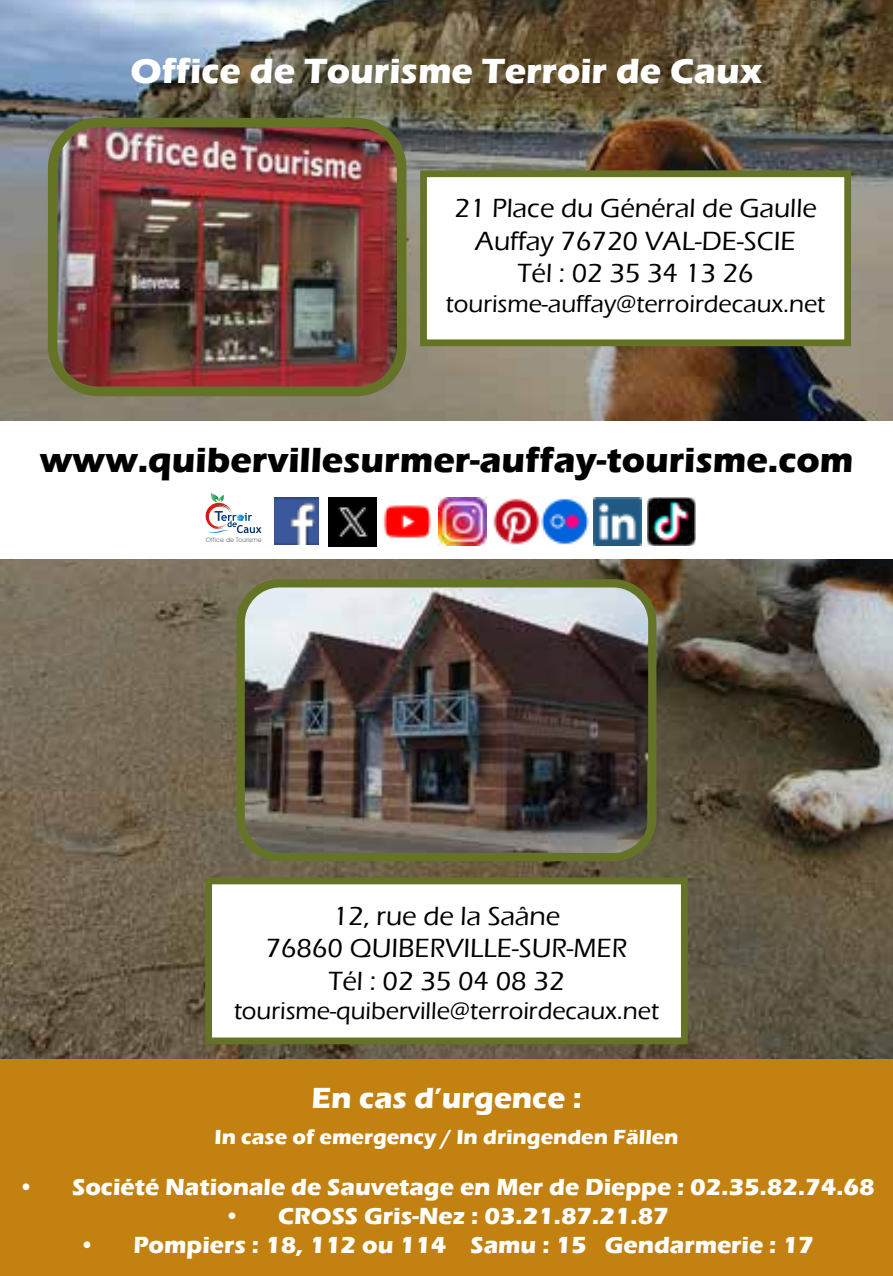
<style>
.page{position:relative;width:893px;height:1276px;background:#fff}
.page>*{position:absolute;margin:0;border:0;box-sizing:border-box;transform-origin:0 0}
.t1{font:700 36px "Eras ITC";color:#000}
.t2{font:700 36px "Eras ITC";color:#fff}
.t3{font:700 30px "Eras ITC";color:#fff}
.t4{font:500 27px/32.4px "Eras ITC";color:#000;text-align:center}
.t5{font:500 24.9px "Eras ITC";color:#000}
.t6{font:700 24px "Eras ITC";color:#fff}
.t7{font:700 21px "Eras ITC";color:#fff}
.t8{font:6.3px "Avant Garde IT Cby BT";letter-spacing:.025em;color:#676f6c}
</style>
<div class="page">
<img style="left:0;top:0;width:893px;height:1060px">
<img style="left:53px;top:123px;width:349px;height:268px">
<div style="left:48px;top:118px;width:358px;height:278px;border:10px solid #657327;border-radius:45px"></div>
<img style="left:241px;top:583px;width:411px;height:274px">
<div style="left:236px;top:579px;width:420px;height:282px;border:8px solid #657327;border-radius:39px"></div>
<div style="left:423px;top:174px;width:425px;height:169px;background:#fff"></div>
<div style="left:420px;top:170px;width:431px;height:176px;border:7px solid #657327"></div>
<div style="left:209px;top:881px;width:475px;height:160px;background:#fff"></div>
<div style="left:205px;top:877px;width:483px;height:167px;border:7px solid #657327"></div>
<div style="left:0;top:421px;width:893px;height:137px;background:#fff"></div>
<div style="left:0;top:1060px;width:893px;height:216px;background:#c28110"></div>
<img style="left:274px;top:497px;width:45px;height:47px">
<img style="left:384px;top:505px;width:48px;height:33px">
<img style="left:493px;top:498px;width:96px;height:47px">
<img style="left:329px;top:497px;width:48px;height:50px">
<img style="left:438px;top:497px;width:48px;height:48px">
<img style="left:593px;top:497px;width:48px;height:48px">
<svg style="left:205px;top:493px;width:57px;height:40px"></svg>
<img style="left:647px;top:497px;width:48px;height:48px">
<h1 class="t2" style="left:130px;top:51px;width:634px">Office de Tourisme Terroir de Caux</h1>
<p class="t4" style="left:454px;top:193px;width:364px">21 Place du Général de Gaulle<br>Auffay 76720 VAL-DE-SCIE<br>Tél : 02 35 34 13 26</p>
<p class="t5" style="left:446px;top:290px;width:381px">tourisme-auffay@terroirdecaux.net</p>
<h1 class="t1" style="left:40px;top:440px;width:815px">www.quibervillesurmer-auffay-tourisme.com</h1>
<p class="t8" style="left:206px;top:535px;width:57px">Office de Tourisme</p>
<p class="t4" style="left:266px;top:899px;width:363px">12, rue de la Saâne<br>76860 QUIBERVILLE-SUR-MER<br>Tél : 02 35 04 08 32</p>
<p class="t5" style="left:234px;top:997px;width:426px">tourisme-quiberville@terroirdecaux.net</p>
<p class="t3" style="left:311px;top:1081px;width:272px">En cas d’urgence :</p>
<p class="t7" style="left:214px;top:1125px;width:466px">In case of emergency / In dringenden Fällen</p>
<p class="t6" style="left:18px;top:1173px;width:858px">• Société Nationale de Sauvetage en Mer de Dieppe : 02.35.82.74.68</p>
<p class="t6" style="left:224px;top:1202px;width:446px">• CROSS Gris-Nez : 03.21.87.21.87</p>
<p class="t6" style="left:79px;top:1230px;width:736px">• Pompiers : 18, 112 ou 114 Samu : 15 Gendarmerie : 17</p>
</div>
